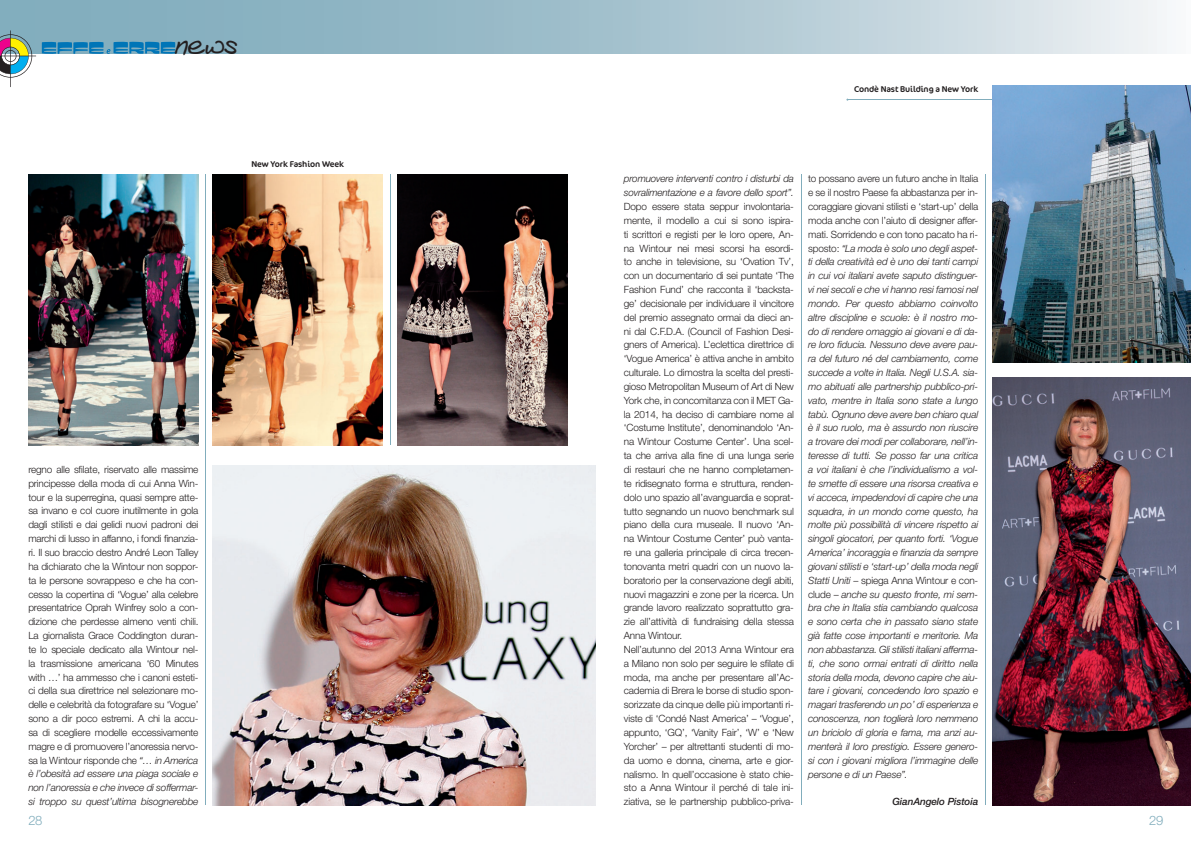
<style>
.page{position:relative;width:1191px;height:842px;background:#fff}
.page>*{position:absolute;margin:0;border:0;box-sizing:border-box;transform-origin:0 0}
.t1{font:38.9px "Beth Hand";color:#231f20}
.t2{font:300 13px "Helvetica Neue";color:#81adbc}
.t3{font:300 10px/13.8px "Helvetica Neue";letter-spacing:-.015em;color:#231f20;text-align:justify}
.t4{font:italic 300 10px/13.8px "Helvetica Neue";letter-spacing:-.015em;color:#231f20;text-align:justify}
.t5{font:italic 500 10px "Helvetica Neue";letter-spacing:-.01em;color:#231f20}
.t6{font:8.5px "Cocon";letter-spacing:-.01em;color:#231f20}
.s1{font-style:italic}
.s2{font-style:normal}
</style>
<div class="page">
<svg style="left:0;top:0;width:1167px;height:54px;background:#aac5d1"></svg>
<hr style="left:205px;top:174px;width:1px;height:631px;background:#81adbc">
<hr style="left:390px;top:174px;width:1px;height:271px;background:#81adbc">
<hr style="left:10px;top:30px;width:1px;height:57px;background:#231f20">
<svg style="left:0;top:34px;width:36px;height:44px"></svg>
<svg style="left:42px;top:42px;width:133px;height:12px;background:#2e89b9"></svg>
<hr style="left:847px;top:99px;width:145px;height:1px;background:#81adbc">
<img style="left:992px;top:377px;width:199px;height:428px">
<img style="left:992px;top:85px;width:199px;height:278px">
<img style="left:213px;top:465px;width:382px;height:340px">
<img style="left:29px;top:174px;width:169px;height:271px">
<img style="left:213px;top:174px;width:170px;height:271px">
<img style="left:397px;top:174px;width:170px;height:271px">
<hr style="left:801px;top:174px;width:1px;height:631px;background:#81adbc">
<hr style="left:985px;top:174px;width:1px;height:631px;background:#81adbc">
<h1 class="t1" style="left:175px;top:23px;width:64px">news</h1>
<p class="t6" style="left:251px;top:159px;width:94px">New York Fashion Week</p>
<p class="t3" style="left:28px;top:462px;width:172px">regno alle sfilate, riservato alle massime principesse della moda di cui Anna Win&shy;tour e la superregina, quasi sempre atte&shy;sa invano e col cuore inutilmente in gola dagli stilisti e dai gelidi nuovi padroni dei marchi di lusso in affanno, i fondi finanzia&shy;ri. Il suo braccio destro André Leon Talley ha dichiarato che la Wintour non soppor&shy;ta le persone sovrappeso e che ha con&shy;cesso la copertina di ‘Vogue’ alla celebre presentatrice Oprah Winfrey solo a con&shy;dizione che perdesse almeno venti chili.<br>La giornalista Grace Coddington duran&shy;te lo speciale dedicato alla Wintour nel&shy;la trasmissione americana ‘60 Minutes with …’ ha ammesso che i canoni esteti&shy;ci della sua direttrice nel selezionare mo&shy;delle e celebrità da fotografare su ‘Vogue’ sono a dir poco estremi. A chi la accu&shy;sa di scegliere modelle eccessivamente magre e di promuovere l’anoressia nervo&shy;sa la Wintour risponde che <span class="s1">“… in America è l’obesità ad essere una piaga sociale e non l’anoressia e che invece di soffermar&shy;si troppo su quest’ultima bisognerebbe</span></p>
<p class="t6" style="left:854px;top:84px;width:126px">Condè Nast Building a New York</p>
<p class="t4" style="left:624px;top:172px;width:172px">promuovere interventi contro i disturbi da sovralimentazione e a favore dello sport”.</p>
<p class="t3" style="left:624px;top:199px;width:172px;text-align:left">Dopo essere stata seppur involontaria&shy;mente, il modello a cui si sono ispira&shy;ti scrittori e registi per le loro opere, An&shy;na Wintour nei mesi scorsi ha esordi&shy;to anche in televisione, su ‘Ovation Tv’, con un documentario di sei puntate ‘The Fashion Fund’ che racconta il ‘backsta&shy;ge’ decisionale per individuare il vincitore del premio assegnato ormai da dieci an&shy;ni dal C.F.D.A. (Council of Fashion Desi&shy;gners of America). L’eclettica direttrice di ‘Vogue America’ è attiva anche in ambito culturale. Lo dimostra la scelta del presti&shy;gioso Metropolitan Museum of Art di New York che, in concomitanza con il MET Ga&shy;la 2014, ha deciso di cambiare nome al ‘Costume Institute’, denominandolo ‘An&shy;na Wintour Costume Center’. Una scel&shy;ta che arriva alla fine di una lunga serie di restauri che ne hanno completamen&shy;te ridisegnato forma e struttura, renden&shy;dolo uno spazio all’avanguardia e soprat&shy;tutto segnando un nuovo benchmark sul piano della cura museale. Il nuovo ‘An&shy;na Wintour Costume Center’ può vanta&shy;re una galleria principale di circa trecen&shy;tonovanta metri quadri con un nuovo la&shy;boratorio per la conservazione degli abiti, nuovi magazzini e zone per la ricerca. Un grande lavoro realizzato soprattutto gra&shy;zie all’attività di fundraising della stessa Anna Wintour.<br>Nell’autunno del 2013 Anna Wintour era a Milano non solo per seguire le sfilate di moda, ma anche per presentare all’Ac&shy;cademia di Brera le borse di studio spon&shy;sorizzate da cinque delle più importanti ri&shy;viste di ‘Condé Nast America’ – ‘Vogue’, appunto, ‘GQ’, ‘Vanity Fair’, ‘W’ e ‘New Yorcher’ – per altrettanti studenti di mo&shy;da uomo e donna, cinema, arte e gior&shy;nalismo. In quell’occasione è stato chie&shy;sto a Anna Wintour il perché di tale ini&shy;ziativa, se le partnership pubblico-priva-</p>
<p class="t4" style="left:808px;top:172px;width:172px"><span class="s2">to possano avere un futuro anche in Italia e se il nostro Paese fa abbastanza per in&shy;coraggiare giovani stilisti e ‘start-up’ della moda anche con l’aiuto di designer affer&shy;mati. Sorridendo e con tono pacato ha ri&shy;sposto:</span> “La moda è solo uno degli aspet&shy;ti della creatività ed è uno dei tanti campi in cui voi italiani avete saputo distinguer&shy;vi nei secoli e che vi hanno resi famosi nel mondo. Per questo abbiamo coinvolto altre discipline e scuole: è il nostro mo&shy;do di rendere omaggio ai giovani e di da&shy;re loro fiducia. Nessuno deve avere pau&shy;ra del futuro né del cambiamento, come succede a volte in Italia. Negli U.S.A. sia&shy;mo abituati alle partnership pubblico-pri&shy;vato, mentre in Italia sono state a lungo tabù. Ognuno deve avere ben chiaro qual è il suo ruolo, ma è assurdo non riuscire a trovare dei modi per collaborare, nell’in&shy;teresse di tutti. Se posso far una critica a voi italiani è che l’individualismo a vol&shy;te smette di essere una risorsa creativa e vi acceca, impedendovi di capire che una squadra, in un mondo come questo, ha molte più possibilità di vincere rispetto ai singoli giocatori, per quanto forti. ‘Vogue America’ incoraggia e finanzia da sempre giovani stilisti e ‘start-up’ della moda negli Statti Uniti <span class="s2">– spiega Anna Wintour e con&shy;clude –</span> anche su questo fronte, mi sem&shy;bra che in Italia stia cambiando qualcosa e sono certa che in passato siano state già fatte cose importanti e meritorie. Ma non abbastanza. Gli stilisti italiani afferma&shy;ti, che sono ormai entrati di diritto nella storia della moda, devono capire che aiu&shy;tare i giovani, concedendo loro spazio e magari trasferendo un po’ di esperienza e conoscenza, non toglierà loro nemmeno un briciolo di gloria e fama, ma anzi au&shy;menterà il loro prestigio. Essere genero&shy;si con i giovani migliora l’immagine delle persone e di un Paese”.</p>
<p class="t5" style="left:892px;top:796px;width:87px">GianAngelo Pistoia</p>
<h2 class="t2" style="left:28px;top:813px;width:16px">28</h2>
<h2 class="t2" style="left:1149px;top:813px;width:16px">29</h2>
</div>
